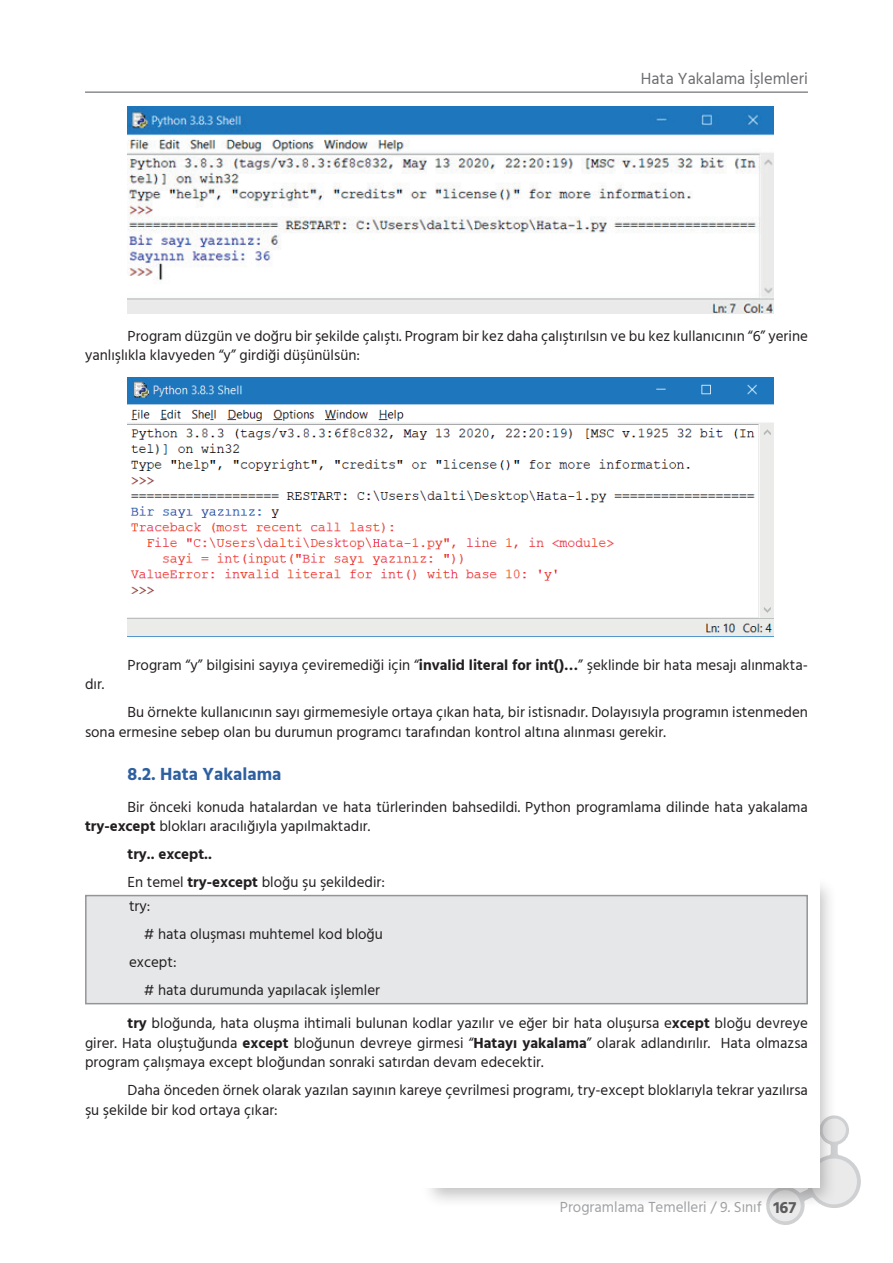
<style>
.page{position:relative;width:893px;height:1263px;background:#fff}
.page>*{position:absolute;margin:0;border:0;box-sizing:border-box;transform-origin:0 0}
.t1{font:700 18px "Hind";color:#2e5fa0}
.t2{font:16.5px "Hind";color:#6c6d70}
.t3{font:15px/19.5px "Hind";color:#231f20}
.t4{font:15px "Hind";color:#a0a2a5}
.s1{font-weight:700}
.s2{font-weight:700;font-size:16.5px;color:#5c5c5f}
</style>
<div class="page">
<hr style="left:85px;top:91px;width:723px;height:2px;background:#8a8c8f">
<svg style="left:766px;top:1116px;width:95px;height:109px"></svg>
<div style="left:823px;top:1118px;width:23px;height:24px;background:#eaeaeb;border-radius:50%"></div>
<div style="left:770px;top:1190px;width:31px;height:31px;background:#eaeaeb;border-radius:50%"></div>
<div style="left:811px;top:1158px;width:46px;height:46px;background:#eaeaeb;border-radius:50%"></div>
<div style="left:421px;top:876px;width:416px;height:333px;background:#231f20;opacity:.27"></div>
<div style="left:201px;top:504px;width:618px;height:683px;background:#fff"></div>
<img style="left:128px;top:106px;width:646px;height:208px">
<img style="left:128px;top:378px;width:646px;height:258px">
<div style="left:86px;top:895px;width:721px;height:109px;background:#e6e7e9"></div>
<div style="left:85px;top:895px;width:723px;height:109px;border:2px solid #939598"></div>
<p class="t2" style="left:641px;top:67px;width:169px">Hata Yakalama İşlemleri</p>
<p class="t3" style="left:85px;top:327px;width:724px;text-indent:43px">Program düzgün ve doğru bir şekilde çalıştı. Program bir kez daha çalıştırılsın ve bu kez kullanıcının “6” yerine yanlışlıkla klavyeden “y” girdiği düşünülsün:</p>
<p class="t3" style="left:128px;top:656px;width:682px">Program “y” bilgisini sayıya çeviremediği için “<span class="s1">invalid literal for int()…</span>” şeklinde bir hata mesajı alınmakta-</p>
<p class="t3" style="left:85px;top:676px;width:21px">dır.</p>
<p class="t3" style="left:85px;top:704px;width:724px;text-indent:43px">Bu örnekte kullanıcının sayı girmemesiyle ortaya çıkan hata, bir istisnadır. Dolayısıyla programın istenmeden sona ermesine sebep olan bu durumun programcı tarafından kontrol altına alınması gerekir.</p>
<p class="t1" style="left:128px;top:763px;width:156px">8.2. Hata Yakalama</p>
<p class="t3" style="left:85px;top:798px;width:724px;text-indent:43px">Bir önceki konuda hatalardan ve hata türlerinden bahsedildi. Python programlama dilinde hata yakalama <span class="s1">try-except</span> blokları aracılığıyla yapılmaktadır.</p>
<p class="t3" style="left:128px;top:841px;width:259px;line-height:28px"><span class="s1">try.. except..<br></span>En temel <span class="s1">try-except</span> bloğu şu şekildedir:</p>
<p class="t3" style="left:129px;top:898px;width:23px">try:</p>
<p class="t3" style="left:144px;top:926px;width:241px"># hata oluşması muhtemel kod bloğu</p>
<p class="t3" style="left:129px;top:954px;width:49px">except:</p>
<p class="t3" style="left:144px;top:982px;width:238px"># hata durumunda yapılacak işlemler</p>
<p class="t3" style="left:85px;top:1014px;width:724px;text-align:justify;text-indent:43px"><span class="s1">try</span> bloğunda, hata oluşma ihtimali bulunan kodlar yazılır ve eğer bir hata oluşursa e<span class="s1">xcept</span> bloğu devreye girer. Hata oluştuğunda <span class="s1">except</span> bloğunun devreye girmesi “<span class="s1">Hatayı yakalama</span>” olarak adlandırılır. Hata olmazsa program çalışmaya except bloğundan sonraki satırdan devam edecektir.</p>
<p class="t3" style="left:85px;top:1081px;width:724px;text-indent:43px">Daha önceden örnek olarak yazılan sayının kareye çevrilmesi programı, try-except bloklarıyla tekrar yazılırsa şu şekilde bir kod ortaya çıkar:</p>
<p class="t4" style="left:560px;top:1197px;width:238px">Programlama Temelleri / 9. Sınıf <span class="s2">167</span></p>
</div>
